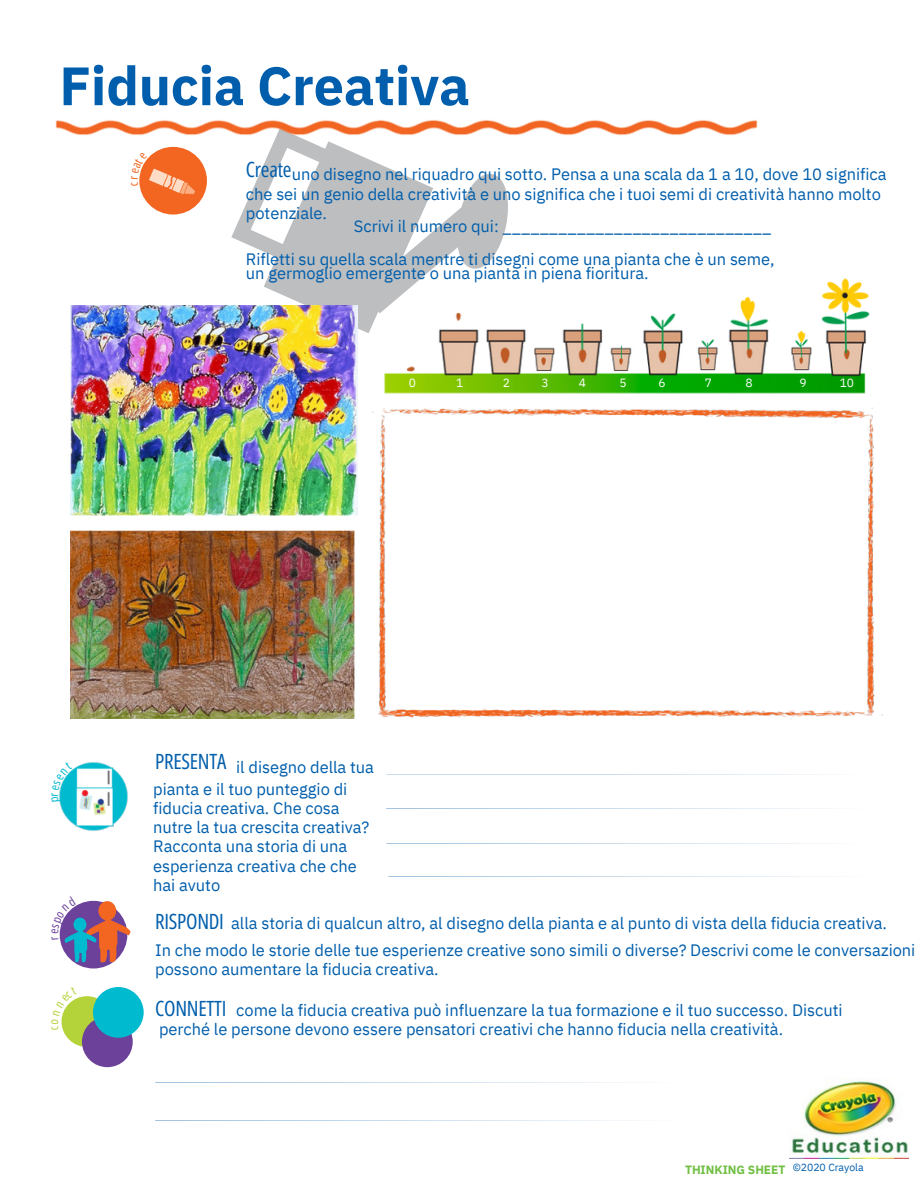
<style>
.page{position:relative;width:918px;height:1188px;background:#fff}
.page>*{position:absolute;margin:0;border:0;box-sizing:border-box;transform-origin:0 0}
.t1{font:700 54px "IBM Plex Sans";letter-spacing:-.005em;color:#005eac}
.t2{font:21px "Open Sans Condensed";letter-spacing:-.015em;color:#005eac}
.t3{font:16.5px/19.2px "IBM Plex Sans";letter-spacing:-.005em;color:#005eac}
.t4{font:700 12px "IBM Plex Sans";letter-spacing:-.005em;color:#71bf44}
.t5{font:12px "IBM Plex Sans";color:#fff}
.t6{font:10.5px "IBM Plex Sans";letter-spacing:-.005em;color:#005eac}
</style>
<div class="page">
<img style="left:59px;top:762px;width:69px;height:69px">
<svg style="left:60px;top:901px;width:67px;height:68px"></svg>
<div style="left:62px;top:996px;width:50px;height:51px;background:#b4d33a;border-radius:50%"></div>
<div style="left:82px;top:1016px;width:51px;height:51px;background:#6c419a;border-radius:50%"></div>
<div style="left:93px;top:987px;width:51px;height:51px;background:#00bacf;border-radius:50%"></div>
<div style="left:139px;top:147px;width:68px;height:68px;background:#f26622;border-radius:50%"></div>
<hr style="left:155px;top:1082px;width:536px;height:1px;background:#005eac">
<hr style="left:155px;top:1121px;width:536px;height:1px;background:#005eac">
<svg style="left:231px;top:143px;width:277px;height:190px"></svg>
<hr style="left:386px;top:774px;width:491px;height:1px;background:#005eac">
<hr style="left:386px;top:808px;width:491px;height:1px;background:#005eac">
<hr style="left:386px;top:843px;width:491px;height:1px;background:#005eac">
<hr style="left:388px;top:876px;width:491px;height:1px;background:#005eac">
<img style="left:371px;top:407px;width:512px;height:311px">
<img style="left:71px;top:306px;width:286px;height:413px">
<img style="left:55px;top:120px;width:703px;height:23px">
<img style="left:376px;top:270px;width:494px;height:124px">
<img style="left:790px;top:1078px;width:119px;height:80px">
<svg style="left:61px;top:998px;width:16px;height:32px"></svg>
<svg style="left:59px;top:762px;width:13px;height:40px"></svg>
<svg style="left:139px;top:152px;width:57px;height:43px"></svg>
<svg style="left:59px;top:900px;width:72px;height:62px"></svg>
<h1 class="t1" style="left:59px;top:43px;width:412px">Fiducia Creativa</h1>
<p class="t2" style="left:246px;top:155px;width:47px">Create</p>
<p class="t3" style="left:246px;top:164px;width:642px;text-indent:46px">uno disegno nel riquadro qui sotto. Pensa a una scala da 1 a 10, dove 10 significa che sei un genio della creatività e uno significa che i tuoi semi di creatività hanno molto potenziale.</p>
<p class="t3" style="left:246px;top:209px;width:530px;line-height:33px;text-align:right">Scrivi il numero qui: _____________________________<br>Rifletti su quella scala mentre ti disegni come una pianta che è un seme,</p>
<p class="t3" style="left:246px;top:262px;width:404px">un germoglio emergente o una pianta in piena fioritura.</p>
<p class="t5" style="left:409px;top:373px;width:9px">0</p>
<p class="t5" style="left:456px;top:373px;width:9px">1</p>
<p class="t5" style="left:503px;top:373px;width:9px">2</p>
<p class="t5" style="left:541px;top:373px;width:9px">3</p>
<p class="t5" style="left:579px;top:373px;width:9px">4</p>
<p class="t5" style="left:620px;top:373px;width:9px">5</p>
<p class="t5" style="left:659px;top:373px;width:9px">6</p>
<p class="t5" style="left:705px;top:373px;width:9px">7</p>
<p class="t5" style="left:745px;top:373px;width:9px">8</p>
<p class="t5" style="left:799px;top:373px;width:9px">9</p>
<p class="t5" style="left:840px;top:373px;width:16px">10</p>
<p class="t2" style="left:155px;top:747px;width:73px">PRESENTA</p>
<p class="t3" style="left:153px;top:754px;width:222px;line-height:22.5px;text-indent:83px">il disegno della tua pianta e il tuo punteggio di</p>
<p class="t3" style="left:153px;top:797px;width:218px">fiducia creativa. Che cosa nutre la tua crescita creativa?<br>Racconta una storia di una esperienza creativa che che hai avuto</p>
<p class="t2" style="left:155px;top:907px;width:70px">RISPONDI</p>
<p class="t3" style="left:155px;top:908px;width:762px;line-height:26.8px;text-indent:76px">alla storia di qualcun altro, al disegno della pianta e al punto di vista della fiducia creativa.<br>In che modo le storie delle tue esperienze creative sono simili o diverse? Descrivi come le conversazioni</p>
<p class="t3" style="left:155px;top:958px;width:285px">possono aumentare la fiducia creativa.</p>
<p class="t2" style="left:155px;top:994px;width:73px">CONNETTI</p>
<p class="t3" style="left:236px;top:999px;width:608px">come la fiducia creativa può influenzare la tua formazione e il tuo successo. Discuti</p>
<p class="t3" style="left:159px;top:1018px;width:626px">perché le persone devono essere pensatori creativi che hanno fiducia nella creatività.</p>
<p class="t4" style="left:685px;top:1160px;width:102px">THINKING SHEET</p>
<p class="t6" style="left:793px;top:1159px;width:72px">©2020 Crayola</p>
</div>
